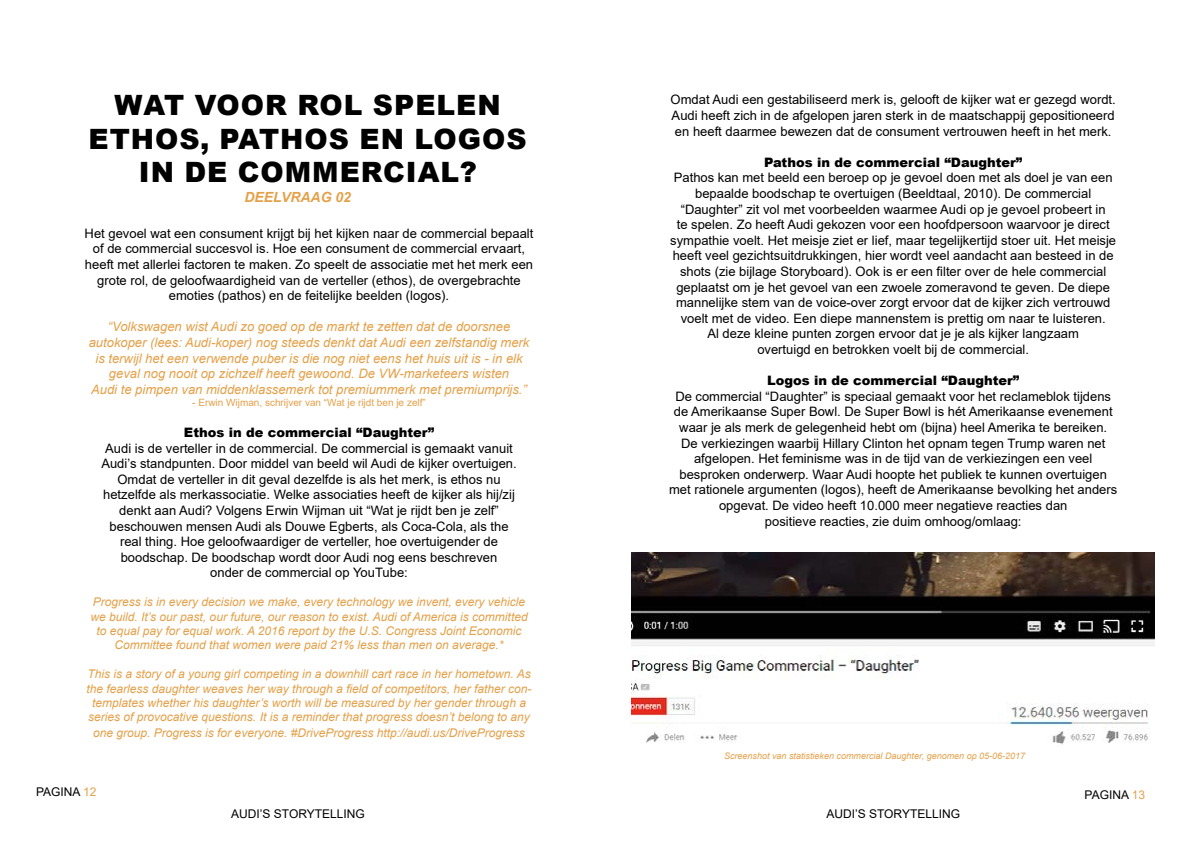
<style>
.page{position:relative;width:1191px;height:842px;background:#fff}
.page>*{position:absolute;margin:0;border:0;box-sizing:border-box;transform-origin:0 0}
.t1{font:900 28px/33.6px "Arial";letter-spacing:.035em;color:#000;text-align:center}
.t2{font:italic 700 14px "Arial";color:#e4a14a}
.t3{font:13px/15.6px "Arial";color:#000;text-align:center}
.t4{font:italic 13px/15.6px "Arial";color:#e4a14a;text-align:center}
.t5{font:900 13px "Arial";color:#000}
.t6{font:italic 12px/14.4px "Arial";color:#e4a14a;text-align:center}
.t7{font:12px "Arial";color:#000}
.t8{font:10px "Arial";color:#e4a14a}
.t9{font:italic 9px "Arial";color:#e4a14a}
.s1{color:#e4a14a}
</style>
<div class="page">
<img style="left:631px;top:552px;width:524px;height:193px">
<h1 class="t1" style="left:88px;top:87px;width:440px">WAT VOOR ROL SPELEN<br>ETHOS, PATHOS EN LOGOS<br>IN DE COMMERCIAL?</h1>
<p class="t2" style="left:244px;top:188px;width:108px">DEELVRAAG 02</p>
<p class="t3" style="left:85px;top:225px;width:450px">Het gevoel wat een consument krijgt bij het kijken naar de commercial bepaalt of de commercial succesvol is. Hoe een consument de commercial ervaart, heeft met allerlei factoren te maken. Zo speelt de associatie met het merk een grote rol, de geloofwaardigheid van de verteller (ethos), de overgebrachte emoties (pathos) en de feitelijke beelden (logos).</p>
<p class="t4" style="left:89px;top:319px;width:442px">“Volkswagen wist Audi zo goed op de markt te zetten dat de doorsnee autokoper (lees: Audi-koper) nog steeds denkt dat Audi een zelfstandig merk is terwijl het een verwende puber is die nog niet eens het huis uit is - in elk geval nog nooit op zichzelf heeft gewoond. De VW-marketeers wisten<br>Audi te pimpen van middenklassemerk tot premiummerk met premiumprijs.”</p>
<p class="t8" style="left:192px;top:395px;width:235px">- Erwin Wijman, schrijver van “Wat je rijdt ben je zelf”</p>
<p class="t5" style="left:184px;top:423px;width:252px">Ethos in de commercial “Daughter”</p>
<p class="t3" style="left:101px;top:440px;width:417px">Audi is de verteller in de commercial. De commercial is gemaakt vanuit Audi’s standpunten. Door middel van beeld wil Audi de kijker overtuigen.<br>Omdat de verteller in dit geval dezelfde is als het merk, is ethos nu hetzelfde als merkassociatie. Welke associaties heeft de kijker als hij/zij denkt aan Audi? Volgens Erwin Wijman uit “Wat je rijdt ben je zelf” beschouwen mensen Audi als Douwe Egberts, als Coca-Cola, als the real thing. Hoe geloofwaardiger de verteller, hoe overtuigender de boodschap. De boodschap wordt door Audi nog eens beschreven<br>onder de commercial op YouTube:</p>
<p class="t6" style="left:90px;top:595px;width:439px">Progress is in every decision we make, every technology we invent, every vehicle we build. It’s our past, our future, our reason to exist. Audi of America is committed to equal pay for equal work. A 2016 report by the U.S. Congress Joint Economic Committee found that women were paid 21% less than men on average.*</p>
<p class="t6" style="left:86px;top:667px;width:446px">This is a story of a young girl competing in a downhill cart race in her hometown. As the fearless daughter weaves her way through a field of competitors, her father con&shy;templates whether his daughter’s worth will be measured by her gender through a series of provocative questions. It is a reminder that progress doesn’t belong to any</p>
<p class="t6" style="left:93px;top:726px;width:433px">one group. Progress is for everyone. #DriveProgress http://audi.us/DriveProgress</p>
<p class="t3" style="left:670px;top:92px;width:447px;text-align:justify">Omdat Audi een gestabiliseerd merk is, gelooft de kijker wat er gezegd wordt.<br>Audi heeft zich in de afgelopen jaren sterk in de maatschappij gepositioneerd en heeft daarmee bewezen dat de consument vertrouwen heeft in het merk.</p>
<p class="t5" style="left:764px;top:153px;width:260px">Pathos in de commercial “Daughter”</p>
<p class="t3" style="left:670px;top:170px;width:447px">Pathos kan met beeld een beroep op je gevoel doen met als doel je van een bepaalde boodschap te overtuigen (Beeldtaal, 2010). De commercial “Daughter” zit vol met voorbeelden waarmee Audi op je gevoel probeert in<br>te spelen. Zo heeft Audi gekozen voor een hoofdpersoon waarvoor je direct sympathie voelt. Het meisje ziet er lief, maar tegelijkertijd stoer uit. Het meisje heeft veel gezichtsuitdrukkingen, hier wordt veel aandacht aan besteed in de shots (zie bijlage Storyboard). Ook is er een filter over de hele commercial geplaatst om je het gevoel van een zwoele zomeravond te geven. De diepe mannelijke stem van de voice-over zorgt ervoor dat de kijker zich vertrouwd voelt met de video. Een diepe mannenstem is prettig om naar te luisteren.<br>Al deze kleine punten zorgen ervoor dat je je als kijker langzaam<br>overtuigd en betrokken voelt bij de commercial.</p>
<p class="t5" style="left:767px;top:371px;width:254px">Logos in de commercial “Daughter”</p>
<p class="t3" style="left:669px;top:388px;width:450px">De commercial “Daughter” is speciaal gemaakt voor het reclameblok tijdens de Amerikaanse Super Bowl. De Super Bowl is hét Amerikaanse evenement waar je als merk de gelegenheid hebt om (bijna) heel Amerika te bereiken.<br>De verkiezingen waarbij Hillary Clinton het opnam tegen Trump waren net afgelopen. Het feminisme was in de tijd van de verkiezingen een veel besproken onderwerp. Waar Audi hoopte het publiek te kunnen overtuigen met rationele argumenten (logos), heeft de Amerikaanse bevolking het anders opgevat. De video heeft 10.000 meer negatieve reacties dan<br>positieve reacties, zie duim omhoog/omlaag:</p>
<p class="t9" style="left:724px;top:750px;width:303px">Screenshot van statistieken commercial Daughter, genomen op 05-06-2017</p>
<p class="t7" style="left:36px;top:783px;width:62px">PAGINA <span class="s1">12</span></p>
<p class="t7" style="left:1084px;top:786px;width:62px">PAGINA <span class="s1">13</span></p>
<p class="t7" style="left:231px;top:805px;width:135px">AUDI’S STORYTELLING</p>
<p class="t7" style="left:826px;top:805px;width:135px">AUDI’S STORYTELLING</p>
</div>
